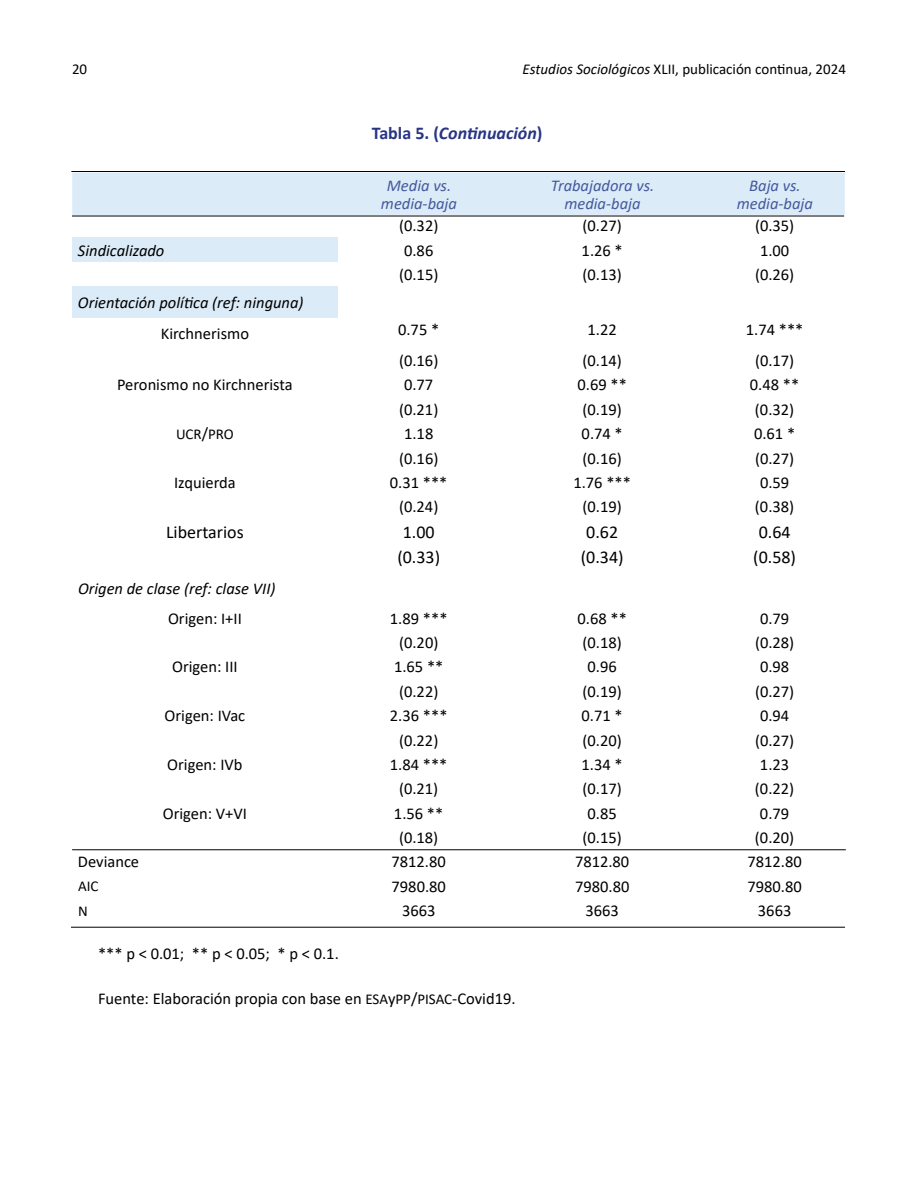
<style>
.page{position:relative;width:918px;height:1188px;background:#fff}
.page>*{position:absolute;margin:0;border:0;box-sizing:border-box;transform-origin:0 0}
.t1{font:18px "Calibri";color:#000}
.t2{font:italic 700 18px "Calibri";color:#283583}
.t3{font:16.5px "Calibri";color:#000}
.t4{font:italic 16.5px "Calibri";color:#000}
.t5{font:italic 16.5px/18px "Calibri";color:#44599e;text-align:center}
.t6{font:15px "Calibri";color:#000}
.s1{font-style:italic}
.s2{font-style:normal}
.s3{font-size:16.5px}
.s4{font-size:15px}
</style>
<div class="page">
<div style="left:72px;top:237px;width:266px;height:25px;background:#dbebf7"></div>
<div style="left:72px;top:286px;width:266px;height:31px;background:#dbebf7"></div>
<hr style="left:71px;top:927px;width:774px;height:1px;background:#000">
<hr style="left:72px;top:850px;width:774px;height:1px;background:#000">
<div style="left:72px;top:173px;width:773px;height:42px;background:#dbebf7"></div>
<hr style="left:71px;top:171px;width:774px;height:1px;background:#000">
<hr style="left:72px;top:216px;width:772px;height:1px;background:#000">
<p class="t6" style="left:72px;top:59px;width:17px">20</p>
<p class="t6" style="left:523px;top:59px;width:325px"><span class="s1">Estudios Sociológicos</span> XLII, publicación continua, 2024</p>
<p class="t2" style="left:372px;top:120px;width:172px"><span class="s2">Tabla 5. (</span>Continuación<span class="s2">)</span></p>
<p class="t5" style="left:381px;top:176px;width:78px">Media vs. media-baja</p>
<p class="t5" style="left:551px;top:176px;width:105px">Trabajadora vs. media-baja</p>
<p class="t5" style="left:737px;top:176px;width:78px">Baja vs. media-baja</p>
<p class="t3" style="left:399px;top:214px;width:41px">(0.32)</p>
<p class="t3" style="left:583px;top:214px;width:41px">(0.27)</p>
<p class="t3" style="left:755px;top:214px;width:41px">(0.35)</p>
<p class="t4" style="left:78px;top:239px;width:88px">Sindicalizado</p>
<p class="t3" style="left:404px;top:239px;width:31px">0.86</p>
<p class="t3" style="left:582px;top:239px;width:43px">1.26 *</p>
<p class="t3" style="left:760px;top:239px;width:31px">1.00</p>
<p class="t3" style="left:399px;top:263px;width:41px">(0.15)</p>
<p class="t3" style="left:583px;top:263px;width:41px">(0.13)</p>
<p class="t3" style="left:755px;top:263px;width:41px">(0.26)</p>
<p class="t4" style="left:78px;top:291px;width:227px">Orientación política (ref: ninguna)</p>
<p class="t3" style="left:161px;top:322px;width:90px">Kirchnerismo</p>
<p class="t3" style="left:398px;top:319px;width:43px">0.75 *</p>
<p class="t3" style="left:588px;top:319px;width:31px">1.22</p>
<p class="t3" style="left:746px;top:319px;width:59px">1.74 ***</p>
<p class="t3" style="left:399px;top:349px;width:41px">(0.16)</p>
<p class="t3" style="left:583px;top:349px;width:41px">(0.14)</p>
<p class="t3" style="left:755px;top:349px;width:41px">(0.17)</p>
<p class="t3" style="left:117px;top:374px;width:177px">Peronismo no Kirchnerista</p>
<p class="t3" style="left:404px;top:374px;width:31px">0.77</p>
<p class="t3" style="left:577px;top:374px;width:51px">0.69 **</p>
<p class="t3" style="left:750px;top:374px;width:51px">0.48 **</p>
<p class="t3" style="left:399px;top:398px;width:41px">(0.21)</p>
<p class="t3" style="left:583px;top:398px;width:41px">(0.19)</p>
<p class="t3" style="left:755px;top:398px;width:41px">(0.32)</p>
<p class="t6" style="left:176px;top:424px;width:59px">UCR<span class="s3">/</span>PRO</p>
<p class="t3" style="left:404px;top:422px;width:31px">1.18</p>
<p class="t3" style="left:582px;top:422px;width:43px">0.74 *</p>
<p class="t3" style="left:754px;top:422px;width:43px">0.61 *</p>
<p class="t3" style="left:399px;top:447px;width:41px">(0.16)</p>
<p class="t3" style="left:583px;top:447px;width:41px">(0.16)</p>
<p class="t3" style="left:755px;top:447px;width:41px">(0.27)</p>
<p class="t3" style="left:174px;top:471px;width:63px">Izquierda</p>
<p class="t3" style="left:390px;top:471px;width:59px">0.31 ***</p>
<p class="t3" style="left:573px;top:471px;width:59px">1.76 ***</p>
<p class="t3" style="left:760px;top:471px;width:31px">0.59</p>
<p class="t3" style="left:399px;top:495px;width:41px">(0.24)</p>
<p class="t3" style="left:583px;top:495px;width:41px">(0.19)</p>
<p class="t3" style="left:755px;top:495px;width:41px">(0.38)</p>
<p class="t1" style="left:166px;top:519px;width:79px">Libertarios</p>
<p class="t1" style="left:403px;top:519px;width:33px">1.00</p>
<p class="t1" style="left:586px;top:519px;width:33px">0.62</p>
<p class="t1" style="left:759px;top:519px;width:33px">0.64</p>
<p class="t1" style="left:397px;top:545px;width:44px">(0.33)</p>
<p class="t1" style="left:581px;top:545px;width:44px">(0.34)</p>
<p class="t1" style="left:753px;top:545px;width:44px">(0.58)</p>
<p class="t4" style="left:78px;top:577px;width:199px">Origen de clase (ref: clase VII)</p>
<p class="t3" style="left:168px;top:607px;width:75px">Origen: I+II</p>
<p class="t3" style="left:390px;top:607px;width:59px">1.89 ***</p>
<p class="t3" style="left:578px;top:607px;width:51px">0.68 **</p>
<p class="t3" style="left:760px;top:607px;width:31px">0.79</p>
<p class="t3" style="left:399px;top:631px;width:41px">(0.20)</p>
<p class="t3" style="left:583px;top:631px;width:41px">(0.18)</p>
<p class="t3" style="left:755px;top:631px;width:41px">(0.28)</p>
<p class="t3" style="left:172px;top:656px;width:67px">Origen: III</p>
<p class="t3" style="left:394px;top:656px;width:51px">1.65 **</p>
<p class="t3" style="left:588px;top:656px;width:31px">0.96</p>
<p class="t3" style="left:760px;top:656px;width:31px">0.98</p>
<p class="t3" style="left:399px;top:680px;width:41px">(0.22)</p>
<p class="t3" style="left:583px;top:680px;width:41px">(0.19)</p>
<p class="t3" style="left:755px;top:680px;width:41px">(0.27)</p>
<p class="t3" style="left:165px;top:704px;width:82px">Origen: IVac</p>
<p class="t3" style="left:390px;top:704px;width:59px">2.36 ***</p>
<p class="t3" style="left:582px;top:704px;width:43px">0.71 *</p>
<p class="t3" style="left:760px;top:704px;width:31px">0.94</p>
<p class="t3" style="left:399px;top:729px;width:41px">(0.22)</p>
<p class="t3" style="left:583px;top:729px;width:41px">(0.20)</p>
<p class="t3" style="left:755px;top:729px;width:41px">(0.27)</p>
<p class="t3" style="left:167px;top:753px;width:77px">Origen: IVb</p>
<p class="t3" style="left:390px;top:753px;width:59px">1.84 ***</p>
<p class="t3" style="left:582px;top:753px;width:43px">1.34 *</p>
<p class="t3" style="left:760px;top:753px;width:31px">1.23</p>
<p class="t3" style="left:399px;top:777px;width:41px">(0.21)</p>
<p class="t3" style="left:583px;top:777px;width:41px">(0.17)</p>
<p class="t3" style="left:755px;top:777px;width:41px">(0.22)</p>
<p class="t3" style="left:163px;top:802px;width:86px">Origen: V+VI</p>
<p class="t3" style="left:394px;top:802px;width:51px">1.56 **</p>
<p class="t3" style="left:588px;top:802px;width:31px">0.85</p>
<p class="t3" style="left:760px;top:802px;width:31px">0.79</p>
<p class="t3" style="left:399px;top:826px;width:41px">(0.18)</p>
<p class="t3" style="left:583px;top:826px;width:41px">(0.15)</p>
<p class="t3" style="left:755px;top:826px;width:41px">(0.20)</p>
<p class="t3" style="left:78px;top:851px;width:63px">Deviance</p>
<p class="t3" style="left:392px;top:851px;width:56px">7812.80</p>
<p class="t3" style="left:575px;top:851px;width:56px">7812.80</p>
<p class="t3" style="left:747px;top:851px;width:56px">7812.80</p>
<p class="t6" style="left:78px;top:876px;width:22px">AIC</p>
<p class="t3" style="left:392px;top:875px;width:56px">7980.80</p>
<p class="t3" style="left:575px;top:875px;width:56px">7980.80</p>
<p class="t3" style="left:747px;top:875px;width:56px">7980.80</p>
<p class="t6" style="left:78px;top:900px;width:11px">N</p>
<p class="t3" style="left:402px;top:899px;width:35px">3663</p>
<p class="t3" style="left:586px;top:899px;width:35px">3663</p>
<p class="t3" style="left:758px;top:899px;width:35px">3663</p>
<p class="t3" style="left:98px;top:942px;width:242px">*** p &lt; 0.01; ** p &lt; 0.05; * p &lt; 0.1.</p>
<p class="t3" style="left:98px;top:987px;width:419px">Fuente: Elaboración propia con base en <span class="s4">ESA</span>y<span class="s4">PP</span>/<span class="s4">PISAC</span>-Covid19.</p>
</div>
